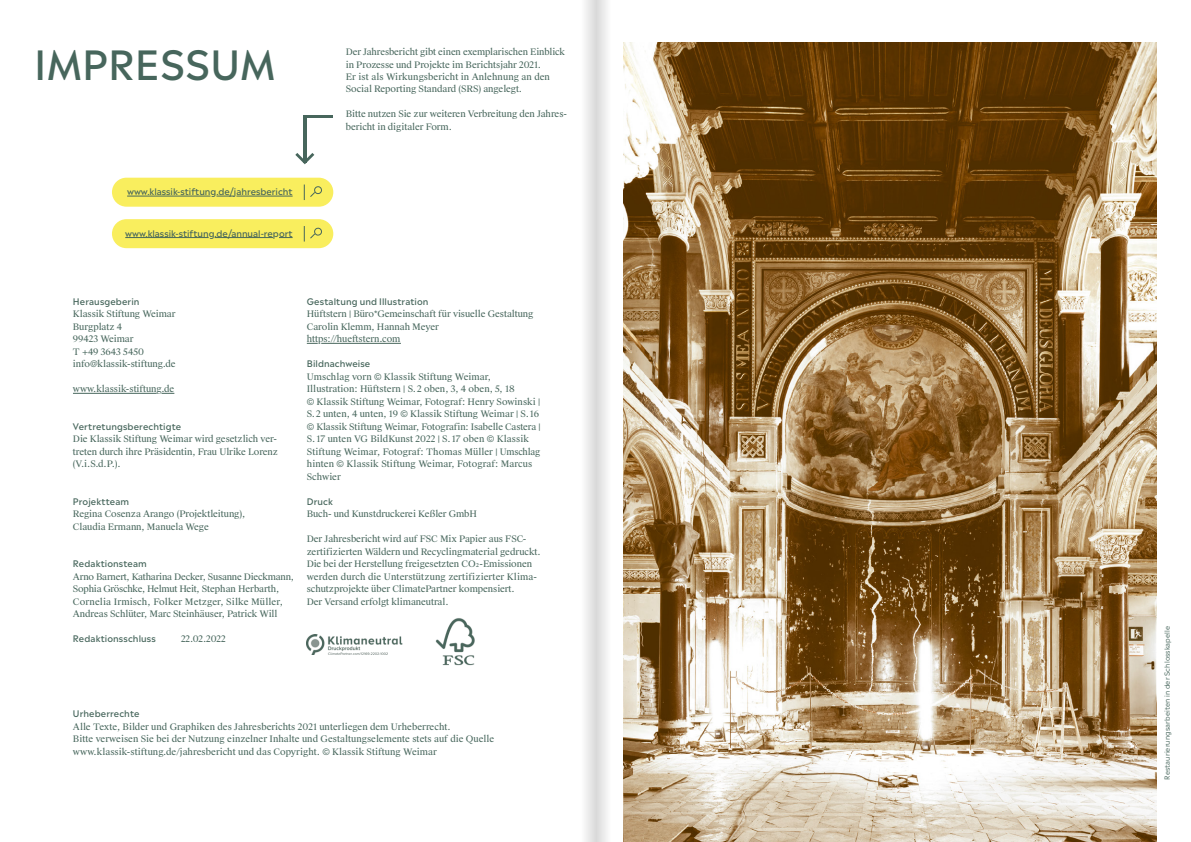
<style>
.page{position:relative;width:1191px;height:842px;background:#fff}
.page>*{position:absolute;margin:0;border:0;box-sizing:border-box;transform-origin:0 0}
.t1{font:500 40px "Madera";letter-spacing:.005em;color:#47665c}
.t2{font:9px/12.5px "Suisse Works";letter-spacing:-.01em;color:#47665c}
.t3{font:500 9px "Madera";letter-spacing:.005em;color:#47665c}
.t4{font:7px "Madera";letter-spacing:.01em;color:#47665c}
</style>
<div class="page">
<img style="left:624px;top:43px;width:533px;height:799px">
<svg style="left:295px;top:144px;width:19px;height:21px"></svg>
<hr style="left:303px;top:115px;width:3px;height:47px;background:#47665c">
<hr style="left:303px;top:115px;width:30px;height:3px;background:#47665c">
<svg style="left:596px;top:1px;width:11px;height:841px;fill:#e6e6e6"></svg>
<svg style="left:585px;top:1px;width:10px;height:841px;fill:#eaeaea"></svg>
<div style="left:112px;top:178px;width:221px;height:29px;background:#f9ee5e;border-radius:15px"></div>
<div style="left:112px;top:219px;width:221px;height:29px;background:#f9ee5e;border-radius:15px"></div>
<hr style="left:127px;top:196px;width:83px;height:1px;background:#47665c">
<svg style="left:216px;top:196px;width:18px;height:1px"></svg>
<hr style="left:236px;top:196px;width:57px;height:1px;background:#47665c">
<hr style="left:125px;top:237px;width:84px;height:1px;background:#47665c">
<hr style="left:214px;top:237px;width:59px;height:1px;background:#47665c">
<svg style="left:279px;top:237px;width:14px;height:1px"></svg>
<svg style="left:304px;top:185px;width:18px;height:15px"></svg>
<svg style="left:304px;top:226px;width:18px;height:16px"></svg>
<hr style="left:73px;top:393px;width:84px;height:1px;background:#47665c">
<svg style="left:161px;top:393px;width:13px;height:1px"></svg>
<img style="left:435px;top:618px;width:40px;height:48px">
<img style="left:307px;top:634px;width:95px;height:21px">
<hr style="left:321px;top:343px;width:80px;height:1px;background:#47665c">
<h1 class="t1" style="left:34px;top:30px;width:243px">IMPRESSUM</h1>
<p class="t3" style="left:127px;top:184px;width:167px">www.klassik-stiftung.de/jahresbericht</p>
<p class="t3" style="left:125px;top:225px;width:169px">www.klassik-stiftung.de/annual-report</p>
<p class="t2" style="left:346px;top:46px;width:221px">Der Jahresbericht gibt einen exemplarischen Einblick in Prozesse und Projekte im Berichtsjahr 2 02 1.<br>Er ist als Wirkungsbericht in Anlehnung an den Social Reporting Standard (SRS) angelegt.</p>
<p class="t2" style="left:346px;top:108px;width:223px">Bitte nutzen Sie zur weiteren Verbreitung den Jahres&shy;bericht in digitaler Form.</p>
<p class="t3" style="left:73px;top:294px;width:68px">Herausgeberin</p>
<p class="t2" style="left:73px;top:308px;width:104px">Klassik Stiftung Weimar<br>Burgplatz 4<br>99423 Weimar<br>T +49 3643 5450 info@klassik-stiftung.de</p>
<p class="t2" style="left:73px;top:383px;width:103px">www.klassik-stiftung.de</p>
<p class="t3" style="left:73px;top:419px;width:110px">Vertretungsberechtigte</p>
<p class="t2" style="left:73px;top:433px;width:207px">Die Klassik Stiftung Weimar wird gesetzlich ver&shy;treten durch ihre Präsidentin, Frau Ulrike Lorenz (V.i.S.d.P.).</p>
<p class="t3" style="left:73px;top:493px;width:58px">Projektteam</p>
<p class="t2" style="left:73px;top:508px;width:174px">Regina Cosenza Arango (Projektleitung),<br>Claudia Ermann, Manuela Wege</p>
<p class="t3" style="left:73px;top:556px;width:75px">Redaktionsteam</p>
<p class="t2" style="left:73px;top:570px;width:223px">Arno Barnert, Katharina Decker, Susanne Dieckmann, Sophia Gröschke, Helmut Heit, Stephan Herbarth, Cornelia Irmisch, Folker Metzger, Silke Müller, Andreas Schlüter, Marc Steinhäuser, Patrick Will</p>
<p class="t3" style="left:73px;top:631px;width:84px">Redaktionsschluss</p>
<p class="t2" style="left:181px;top:633px;width:44px">22.02.2022</p>
<p class="t3" style="left:307px;top:294px;width:123px">Gestaltung und Illustration</p>
<p class="t2" style="left:307px;top:308px;width:228px">Hüftstern | Büro*Gemeinschaft für visuelle Gestaltung<br>Carolin Klemm, Hannah Meyer https://hueftstern.com</p>
<p class="t3" style="left:307px;top:356px;width:65px">Bildnachweise</p>
<p class="t2" style="left:307px;top:371px;width:235px">Umschlag vorn © Klassik Stiftung Weimar, Illustration: Hüftstern | S.2 oben, 3, 4 oben, 5, 18<br>© Klassik Stiftung Weimar, Fotograf: Henry Sowinski | S.2 unten, 4 unten, 19 © Klassik Stiftung Weimar | S. 16 © Klassik Stiftung Weimar, Fotografin: Isabelle Castera | S. 17 unten VG BildKunst 2 022 | S. 17 oben © Klassik Stiftung Weimar, Fotograf: Thomas Müller | Umschlag hinten © Klassik Stiftung Weimar, Fotograf: Marcus Schwier</p>
<p class="t3" style="left:307px;top:493px;width:28px">Druck</p>
<p class="t2" style="left:307px;top:508px;width:172px">Buch- und Kunstdruckerei Keßler GmbH</p>
<p class="t2" style="left:307px;top:533px;width:235px">Der Jahresbericht wird auf FSC Mix Papier aus FSC&shy;zertifizierten Wäldern und Recyclingmaterial gedruckt.<br>Die bei der Herstellung freigesetzten CO2-Emissionen werden durch die Unterstützung zertifizierter Klima&shy;schutzprojekte über ClimatePartner kompensiert.<br>Der Versand erfolgt klimaneutral.</p>
<p class="t3" style="left:73px;top:706px;width:68px">Urheberrechte</p>
<p class="t2" style="left:73px;top:720px;width:423px">Alle Texte, Bilder und Graphiken des Jahresberichts 2 02 1 unterliegen dem Urheberrecht.<br>Bitte verweisen Sie bei der Nutzung einzelner Inhalte und Gestaltungselemente stets auf die Quelle www.klassik-stiftung.de/jahresbericht und das Copyright. © Klassik Stiftung Weimar</p>
<p class="t4" style="left:1161px;top:780px;width:155px;rotate:-90deg">Restaurierungsarbeiten in der Schlosskapelle</p>
</div>
